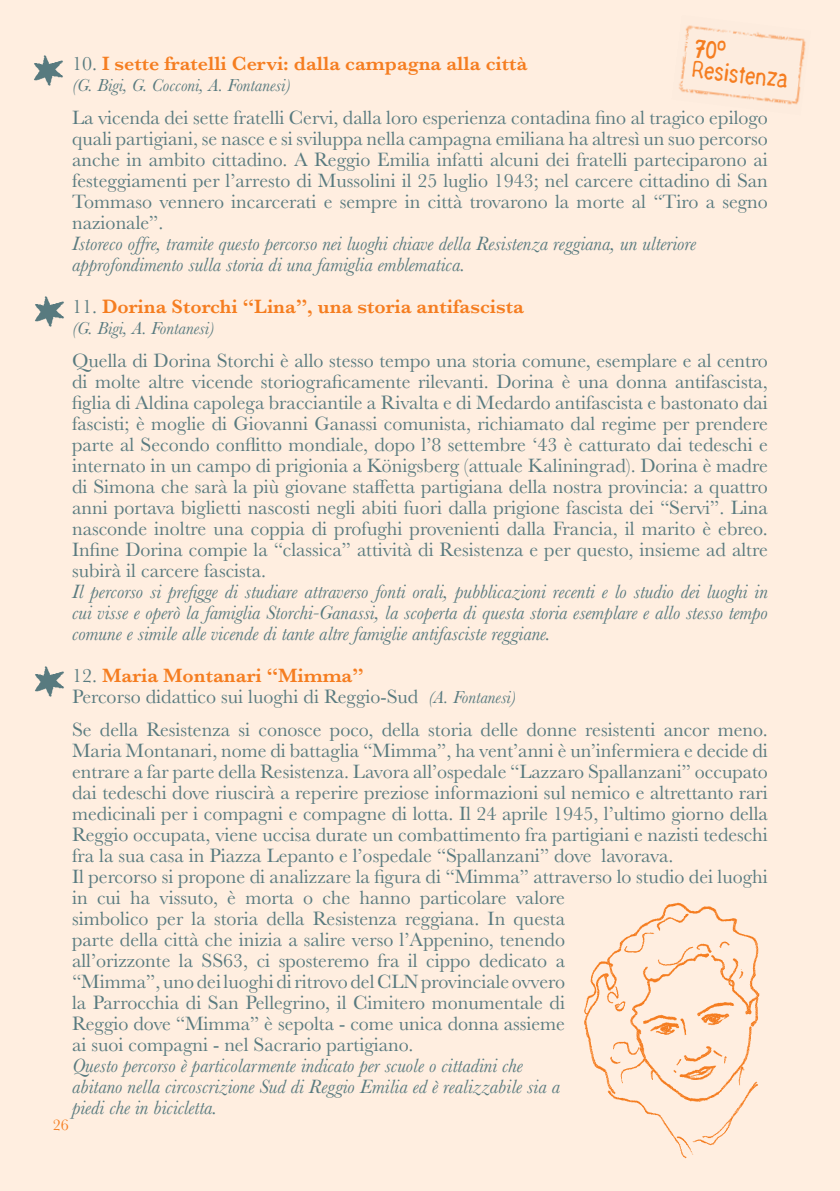
<style>
.page{position:relative;width:840px;height:1191px;background:#fff}
.page>*{position:absolute;margin:0;border:0;box-sizing:border-box;transform-origin:0 0}
.t1{font:24px/21.2px "Chinese Ruler";color:#f57d20}
.t2{font:20px/21px "Baskerville";color:#587a7f;text-align:justify}
.t3{font:italic 20px/21px "Baskerville";color:#587a7f}
.t4{font:600 20px "Baskerville";color:#f57d20}
.t5{font:italic 18px "Baskerville";color:#587a7f}
.t6{font:16px "Baskerville";color:#f57d20}
.s1{font-weight:400;color:#587a7f}
.s2{font-weight:600;color:#f57d20}
.s3{font-style:italic;font-size:18px}
</style>
<div class="page">
<div style="left:0;top:0;width:839px;height:1191px;background:#ffeee0"></div>
<svg style="left:839px;top:271px;width:1px;height:19px"></svg>
<img style="left:584px;top:902px;width:176px;height:257px">
<img style="left:35px;top:666px;width:29px;height:31px">
<img style="left:35px;top:296px;width:29px;height:31px">
<img style="left:34px;top:55px;width:29px;height:31px">
<img style="left:679px;top:25px;width:127px;height:80px">
<p class="t1" style="left:695px;top:38px;width:98px;rotate:6deg">70°<br>Resistenza</p>
<p class="t4" style="left:72px;top:49px;width:456px"><span class="s1">10.</span> I sette fratelli Cervi: dalla campagna alla città</p>
<p class="t5" style="left:72px;top:73px;width:220px">(G. Bigi, G. Cocconi, A. Fontanesi)</p>
<p class="t2" style="left:72px;top:107px;width:697px">La vicenda dei sette fratelli Cervi, dalla loro esperienza contadina fino al tragico epilogo quali partigiani, se nasce e si sviluppa nella campagna emiliana ha altresì un suo percorso anche in ambito cittadino. A Reggio Emilia infatti alcuni dei fratelli parteciparono ai festeggiamenti per l’arresto di Mussolini il 25 luglio 1943; nel carcere cittadino di San Tommaso vennero incarcerati e sempre in città trovarono la morte al “Tiro a segno nazionale”.</p>
<p class="t3" style="left:72px;top:233px;width:625px">Istoreco offre, tramite questo percorso nei luoghi chiave della Resistenza reggiana, un ulteriore approfondimento sulla storia di una famiglia emblematica.</p>
<p class="t4" style="left:72px;top:292px;width:453px"><span class="s1">11.</span> Dorina Storchi “Lina”, una storia antifascista</p>
<p class="t5" style="left:72px;top:316px;width:144px">(G. Bigi, A. Fontanesi)</p>
<p class="t2" style="left:72px;top:350px;width:697px">Quella di Dorina Storchi è allo stesso tempo una storia comune, esemplare e al centro di molte altre vicende storiograficamente rilevanti. Dorina è una donna antifascista, figlia di Aldina capolega bracciantile a Rivalta e di Medardo antifascista e bastonato dai fascisti; è moglie di Giovanni Ganassi comunista, richiamato dal regime per prendere parte al Secondo conflitto mondiale, dopo l’8 settembre ‘43 è catturato dai tedeschi e internato in un campo di prigionia a Königsberg (attuale Kaliningrad). Dorina è madre di Simona che sarà la più giovane staffetta partigiana della nostra provincia: a quattro anni portava biglietti nascosti negli abiti fuori dalla prigione fascista dei “Servi”. Lina nasconde inoltre una coppia di profughi provenienti dalla Francia, il marito è ebreo.<br>Infine Dorina compie la “classica” attività di Resistenza e per questo, insieme ad altre subirà il carcere fascista.</p>
<p class="t3" style="left:72px;top:581px;width:697px;text-align:justify">Il percorso si prefigge di studiare attraverso fonti orali, pubblicazioni recenti e lo studio dei luoghi in cui visse e operò la famiglia Storchi-Ganassi, la scoperta di questa storia esemplare e allo stesso tempo comune e simile alle vicende di tante altre famiglie antifasciste reggiane.</p>
<p class="t2" style="left:72px;top:665px;width:445px">12. <span class="s2">Maria Montanari “Mimma”<br></span>Percorso didattico sui luoghi di Reggio-Sud <span class="s3">(A. Fontanesi)</span></p>
<p class="t2" style="left:72px;top:719px;width:697px;text-align:left">Se della Resistenza si conosce poco, della storia delle donne resistenti ancor meno.<br>Maria Montanari, nome di battaglia “Mimma”, ha vent’anni è un’infermiera e decide di entrare a far parte della Resistenza. Lavora all’ospedale “Lazzaro Spallanzani” occupato dai tedeschi dove riuscirà a reperire preziose informazioni sul nemico e altrettanto rari medicinali per i compagni e compagne di lotta. Il 24 aprile 1945, l’ultimo giorno della Reggio occupata, viene uccisa durate un combattimento fra partigiani e nazisti tedeschi fra la sua casa in Piazza Lepanto e l’ospedale “Spallanzani” dove lavorava.<br>Il percorso si propone di analizzare la figura di “Mimma” attraverso lo studio dei luoghi in cui ha vissuto, è morta o che hanno particolare valore<br>simbolico per la storia della Resistenza reggiana. In questa<br>parte della città che inizia a salire verso l’Appenino, tenendo<br>all’orizzonte la SS63, ci sposteremo fra il cippo dedicato a<br>“Mimma”, uno dei luoghi di ritrovo del CLN provinciale ovvero<br>la Parrocchia di San Pellegrino, il Cimitero monumentale di<br>Reggio dove “Mimma” è sepolta - come unica donna assieme<br>ai suoi compagni - nel Sacrario partigiano.</p>
<p class="t3" style="left:72px;top:1055px;width:489px">Questo percorso è particolarmente indicato per scuole o cittadini che abitano nella circoscrizione Sud di Reggio Emilia ed è realizzabile sia a piedi che in bicicletta.</p>
<p class="t6" style="left:53px;top:1114px;width:17px">26</p>
</div>
